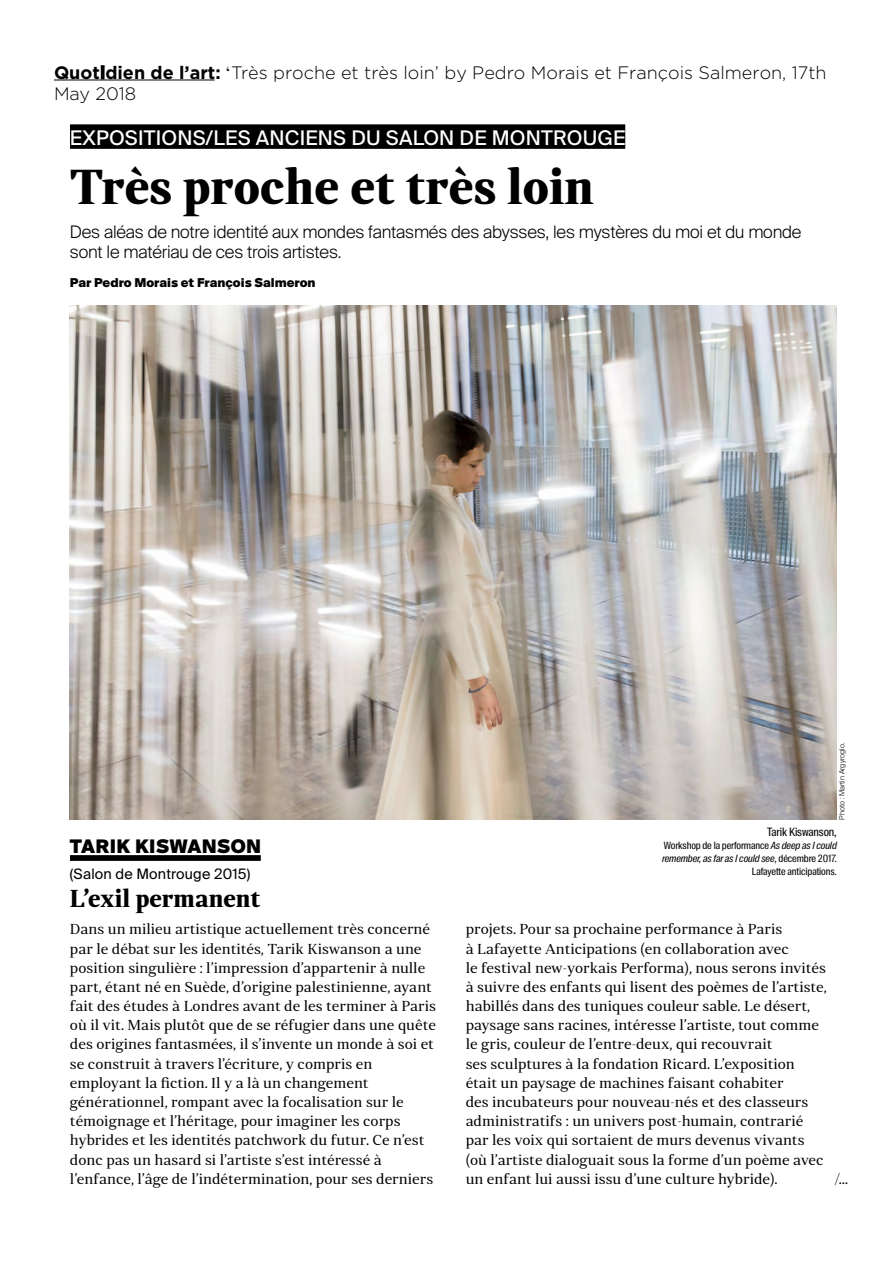
<style>
.page{position:relative;width:893px;height:1263px;background:#fff}
.page>*{position:absolute;margin:0;border:0;box-sizing:border-box;transform-origin:0 0}
.t1{font:700 48.9px "Skema Pro Display";color:#000}
.t2{font:700 24.45px "Skema Pro Display";color:#000}
.t3{font:20.1px "Suisse Intl";letter-spacing:.01em;color:#fff}
.t4{font:900 18.75px "Suisse Intl";letter-spacing:.02em;color:#000}
.t5{font:300 18px/20.9px "Gotham";color:#000}
.t6{font:300 17.25px/20.1px "Suisse Intl";letter-spacing:-.01em;color:#000}
.t7{font:14.4px/19.2px "Skema Pro Display";color:#000}
.t8{font:14.4px "Suisse Intl";letter-spacing:.01em;color:#000}
.t9{font:900 12.3px "Suisse Intl";color:#000}
.t10{font:11.55px "Suisse Intl";color:#000}
.t11{font:11.55px "Suisse Intl Cond";letter-spacing:-.01em;color:#000}
.t12{font:10.05px/12.9px "Suisse Intl Cond";letter-spacing:-.01em;color:#000;text-align:right}
.t13{font:300 7.2px "Suisse Intl";color:#000}
.s1{font-weight:700}
.s2{font-family:"Times";font-weight:400}
.s3{font-style:italic}
</style>
<div class="page">
<hr style="left:54px;top:80px;width:161px;height:1px;background:#000">
<div style="left:70px;top:124px;width:555px;height:25px;background:#000"></div>
<div style="left:70px;top:855px;width:191px;height:6px;background:#000"></div>
<img style="left:70px;top:306px;width:767px;height:513px">
<p class="t5" style="left:54px;top:62px;width:774px"><span class="s1">Quotidien de l’art:</span> <span class="s2">‘</span>Très proche et très loin’ by Pedro Morais et François Salmeron, 17th<br>May 2018</p>
<p class="t10" style="left:693px;top:67px;width:145px">Jeudi 17 mai 2018 - N° 1498</p>
<h3 class="t3" style="left:70px;top:126px;width:557px">EXPOSITIONS/LES ANCIENS DU SALON DE MONTROUGE</h3>
<h1 class="t1" style="left:70px;top:156px;width:526px">Très proche et très loin</h1>
<p class="t6" style="left:70px;top:222px;width:733px">Des aléas de notre identité aux mondes fantasmés des abysses, les mystères du moi et du monde sont le matériau de ces trois artistes.</p>
<p class="t9" style="left:70px;top:275px;width:247px">Par Pedro Morais et François Salmeron</p>
<p class="t13" style="left:838px;top:819px;width:78px;rotate:-90deg">Photo : Martin Argyroglo.</p>
<h3 class="t4" style="left:70px;top:836px;width:193px">TARIK KISWANSON</h3>
<p class="t8" style="left:70px;top:865px;width:182px">(Salon de Montrouge 2015)</p>
<h2 class="t2" style="left:70px;top:883px;width:192px">L’exil permanent</h2>
<p class="t7" style="left:70px;top:920px;width:368px">Dans un milieu artistique actuellement très concerné par le débat sur les identités, Tarik Kiswanson a une position singulière : l’impression d’appartenir à nulle part, étant né en Suède, d’origine palestinienne, ayant fait des études à Londres avant de les terminer à Paris où il vit. Mais plutôt que de se réfugier dans une quête des origines fantasmées, il s’invente un monde à soi et se construit à travers l’écriture, y compris en employant la fiction. Il y a là un changement générationnel, rompant avec la focalisation sur le témoignage et l’héritage, pour imaginer les corps hybrides et les identités patchwork du futur. Ce n’est donc pas un hasard si l’artiste s’est intéressé à l’enfance, l’âge de l’indétermination, pour ses derniers</p>
<p class="t11" style="left:767px;top:825px;width:71px">Tarik Kiswanson,</p>
<p class="t12" style="left:662px;top:839px;width:176px">Workshop de la performance <span class="s3">As deep as I could remember, as far as I could see</span>, décembre 2017.<br>Lafayette anticipations.</p>
<p class="t7" style="left:466px;top:920px;width:363px">projets. Pour sa prochaine performance à Paris<br>à Lafayette Anticipations (en collaboration avec<br>le festival new-yorkais Performa), nous serons invités à suivre des enfants qui lisent des poèmes de l’artiste, habillés dans des tuniques couleur sable. Le désert, paysage sans racines, intéresse l’artiste, tout comme le gris, couleur de l’entre-deux, qui recouvrait<br>ses sculptures à la fondation Ricard. L’exposition était un paysage de machines faisant cohabiter<br>des incubateurs pour nouveau-nés et des classeurs administratifs : un univers post-humain, contrarié par les voix qui sortaient de murs devenus vivants (où l’artiste dialoguait sous la forme d’un poème avec un enfant lui aussi issu d’une culture hybride).</p>
<p class="t7" style="left:835px;top:1169px;width:15px">/…</p>
</div>
